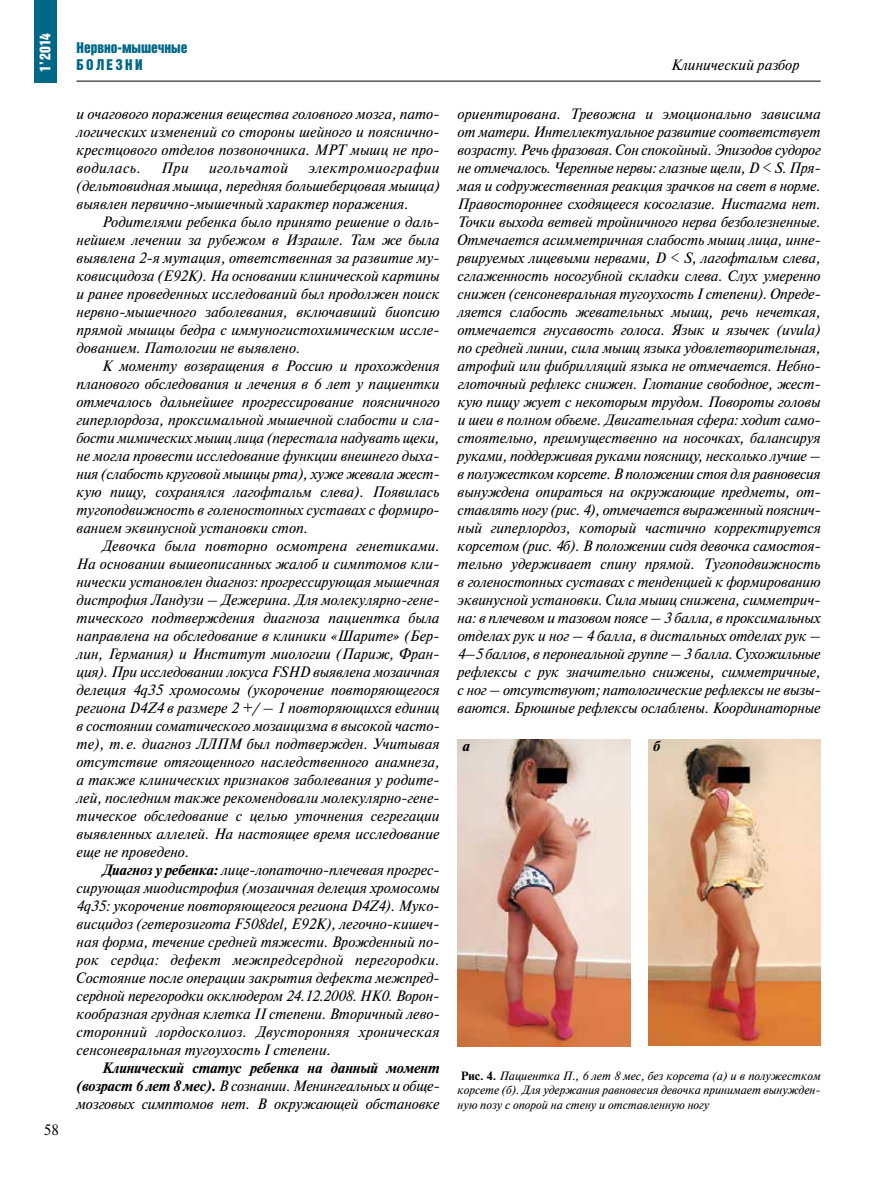
<style>
.page{position:relative;width:893px;height:1191px;background:#fff}
.page>*{position:absolute;margin:0;border:0;box-sizing:border-box;transform-origin:0 0}
.t1{font:italic 15px/18px "Newton C";color:#000;text-align:justify}
.t2{font:15px/16.5px "Bastion Kontrast Alt C";color:#006786}
.t3{font:italic 15px "Newton C";letter-spacing:.035em;color:#000}
.t4{font:15px "Bastion Kontrast Alt C";color:#fff}
.t5{font:15px "Newton C";color:#000}
.t6{font:italic 700 15px "Newton C";color:#000}
.t7{font:italic 12px/14.4px "Newton C";color:#000;text-align:justify}
.s1{font-weight:700}
.s2{font-weight:700;font-style:normal}
</style>
<div class="page">
<div style="left:34px;top:0;width:22px;height:83px;background:#006786"></div>
<hr style="left:77px;top:81px;width:744px;height:1px;background:#000">
<img style="left:458px;top:739px;width:172px;height:307px">
<img style="left:648px;top:739px;width:173px;height:306px">
<p class="t4" style="left:38px;top:72px;width:40px;rotate:-90deg">1’2014</p>
<p class="t2" style="left:77px;top:40px;width:113px">Нервно-мышечные<br>БОЛЕЗНИ</p>
<p class="t5" style="left:44px;top:1121px;width:17px">58</p>
<p class="t1" style="left:77px;top:105px;width:365px">и очагового поражения вещества головного мозга, пато&shy;логических изменений со стороны шейного и пояснично&shy;крестцового отделов позвоночника. МРТ мышц не про&shy;водилась.</p>
<p class="t1" style="left:77px;top:159px;width:365px;text-indent:232px">электромиографии (дельтовидная мышца, передняя большеберцовая мышца) выявлен первично-мышечный характер поражения.</p>
<p class="t1" style="left:77px;top:213px;width:365px;text-indent:26px">Родителями ребенка было принято решение о даль&shy;нейшем лечении за рубежом в Израиле. Там же была выявлена 2‑я мутация, ответственная за развитие му&shy;ковисцидоза (Е92К). На основании клинической картины и ранее проведенных исследований был продолжен поиск нервно-мышечного заболевания, включавший биопсию прямой мышцы бедра с иммуногистохимическим иссле&shy;дованием. Патологии не выявлено.</p>
<p class="t1" style="left:77px;top:357px;width:365px;text-indent:26px">К моменту возвращения в Россию и прохождения планового обследования и лечения в 6 лет у пациентки отмечалось дальнейшее прогрессирование поясничного гиперлордоза, проксимальной мышечной слабости и сла&shy;бости мимических мышц лица (перестала надувать щеки, не могла провести исследование функции внешнего дыха&shy;ния (слабость круговой мышцы рта), хуже жевала жест&shy;кую пищу, сохранялся лагофтальм слева). Появилась тугоподвижность в голеностопных суставах с формиро&shy;ванием эквинусной установки стоп.</p>
<p class="t1" style="left:77px;top:537px;width:365px;text-indent:26px">Девочка была повторно осмотрена генетиками.<br>На основании вышеописанных жалоб и симптомов кли&shy;нически установлен диагноз: прогрессирующая мышечная дистрофия Ландузи – Дежерина. Для молекулярно-гене&shy;тического подтверждения диагноза пациентка была направлена на обследование в клиники «Шарите» (Бер&shy;лин, Германия) и Институт миологии (Париж, Фран&shy;ция). При исследовании локуса FSHD выявлена мозаичная делеция 4q35 хромосомы (укорочение повторяющегося региона D4Z4 в размере 2 +/ – 1 повторяющихся единиц в состоянии соматического мозаицизма в высокой часто&shy;те), т. е. диагноз ЛЛПМ был подтвержден. Учитывая отсутствие отягощенного наследственного анамнеза, а также клинических признаков заболевания у родите&shy;лей, последним также рекомендовали молекулярно-гене&shy;тическое обследование с целью уточнения сегрегации выявленных аллелей. На настоящее время исследование еще не проведено.</p>
<p class="t1" style="left:77px;top:861px;width:365px;text-indent:26px"><span class="s1">Диагноз у ребенка:</span> лице-лопаточно-плечевая прогрес&shy;сирующая миодистрофия (мозаичная делеция хромосомы 4q35: укорочение повторяющегося региона D4Z4). Муко&shy;висцидоз (гетерозигота F508del, Е92К), легочно-кишеч&shy;ная форма, течение средней тяжести. Врожденный по&shy;рок сердца: дефект межпредсердной перегородки.<br>Состояние после операции закрытия дефекта межпред&shy;сердной перегородки окклюдером 24.12.2008. НК0. Ворон&shy;кообразная грудная клетка II степени. Вторичный лево&shy;сторонний лордосколиоз. Двусторонняя хроническая сенсоневральная тугоухость I степени.</p>
<p class="t1" style="left:77px;top:1059px;width:365px;text-indent:26px"><span class="s1">Клинический статус ребенка на данный момент (возраст 6 лет 8 мес).</span> В сознании. Менингеальных и обще&shy;мозговых симптомов нет. В окружающей обстановке</p>
<p class="t1" style="left:161px;top:159px;width:29px">При</p>
<p class="t3" style="left:209px;top:159px;width:81px">игольчатой</p>
<p class="t1" style="left:671px;top:56px;width:130px">Клинический разбор</p>
<p class="t1" style="left:458px;top:105px;width:365px">ориентирована. Тревожна и эмоционально зависима от матери. Интеллектуальное развитие соответствует возрасту. Речь фразовая. Сон спокойный. Эпизодов судорог не отмечалось. Черепные нервы: глазные щели, D &lt; S. Пря&shy;мая и содружественная реакция зрачков на свет в норме.<br>Правостороннее сходящееся косоглазие. Нистагма нет.<br>Точки выхода ветвей тройничного нерва безболезненные.<br>Отмечается асимметричная слабость мышц лица, инне&shy;рвируемых лицевыми нервами, D &lt; S, лагофтальм слева, сглаженность носогубной складки слева. Слух умеренно снижен (сенсоневральная тугоухость I степени). Опреде&shy;ляется слабость жевательных мышц, речь нечеткая, отмечается гнусавость голоса. Язык и язычек (uvula) по средней линии, сила мышц языка удовлетворительная, атрофий или фибрилляций языка не отмечается. Небно&shy;глоточный рефлекс снижен. Глотание свободное, жест&shy;кую пищу жует с некоторым трудом. Повороты головы и шеи в полном объеме. Двигательная сфера: ходит само&shy;стоятельно, преимущественно на носочках, балансируя руками, поддерживая руками поясницу, несколько лучше – в полужестком корсете. В положении стоя для равновесия вынуждена опираться на окружающие предметы, от&shy;ставлять ногу (рис. 4), отмечается выраженный пояснич&shy;ный гиперлордоз, который частично корректируется корсетом (рис. 4б). В положении сидя девочка самостоя&shy;тельно удерживает спину прямой. Тугоподвижность в голеностопных суставах с тенденцией к формированию эквинусной установки. Сила мышц снижена, симметрич&shy;на: в плечевом и тазовом поясе – 3 балла, в проксимальных отделах рук и ног – 4 балла, в дистальных отделах рук – 4–5 баллов, в перонеальной группе – 3 балла. Сухожильные рефлексы с рук значительно снижены, симметричные, с ног – отсутствуют; патологические рефлексы не вызы&shy;ваются. Брюшные рефлексы ослаблены. Координаторные</p>
<p class="t6" style="left:462px;top:737px;width:9px">а</p>
<p class="t6" style="left:653px;top:737px;width:9px">б</p>
<p class="t7" style="left:458px;top:1068px;width:365px"><span class="s2">Рис. 4.</span> Пациентка П., 6 лет 8 мес, без корсета (а) и в полужестком корсете (б). Для удержания равновесия девочка принимает вынужден&shy;ную позу с опорой на стену и отставленную ногу</p>
</div>
